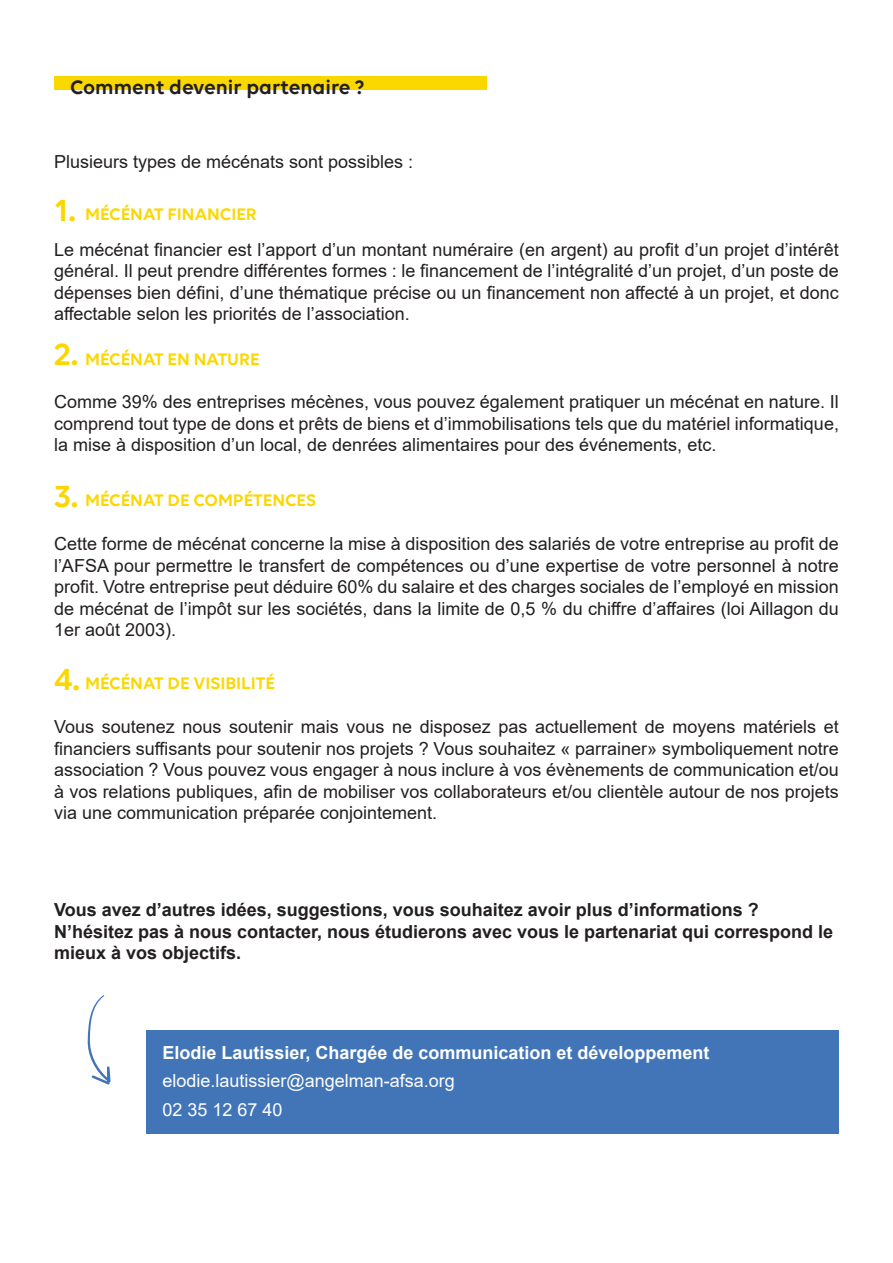
<style>
.page{position:relative;width:893px;height:1263px;background:#fff}
.page>*{position:absolute;margin:0;border:0;box-sizing:border-box;transform-origin:0 0}
.t1{font:600 33px "Volte";color:#fbd700}
.t2{font:600 21px "Volte";color:#231f20}
.t3{font:18px/21.6px "Arial";color:#231f20;text-align:justify}
.t4{font:700 18px/21.6px "Arial";color:#231f20}
.t5{font:600 18px "Volte";color:#fbd700}
.t6{font:700 18px "Arial";color:#fff}
.t7{font:18px "Arial";color:#fff}
</style>
<div class="page">
<div style="left:54px;top:76px;width:432px;height:13px;background:#fbd700"></div>
<div style="left:147px;top:1030px;width:692px;height:104px;background:#4275b8"></div>
<svg style="left:87px;top:995px;width:24px;height:90px"></svg>
<p class="t2" style="left:70px;top:74px;width:296px">Comment devenir partenaire ?</p>
<p class="t3" style="left:54px;top:151px;width:361px">Plusieurs types de mécénats sont possibles :</p>
<p class="t1" style="left:54px;top:191px;width:24px">1.</p>
<p class="t5" style="left:85px;top:204px;width:173px">MÉCÉNAT FINANCIER</p>
<p class="t3" style="left:54px;top:238px;width:786px">Le mécénat financier est l’apport d’un montant numéraire (en argent) au profit d’un projet d’intérêt général. Il peut prendre différentes formes : le financement de l’intégralité d’un projet, d’un poste de dépenses bien défini, d’une thématique précise ou un financement non affecté à un projet, et donc affectable selon les priorités de l’association.</p>
<p class="t1" style="left:54px;top:335px;width:26px">2.</p>
<p class="t5" style="left:85px;top:348px;width:176px">MÉCÉNAT EN NATURE</p>
<p class="t3" style="left:54px;top:391px;width:786px">Comme 39% des entreprises mécènes, vous pouvez également pratiquer un mécénat en nature. Il comprend tout type de dons et prêts de biens et d’immobilisations tels que du matériel informatique, la mise à disposition d’un local, de denrées alimentaires pour des événements, etc.</p>
<p class="t1" style="left:54px;top:477px;width:26px">3.</p>
<p class="t5" style="left:85px;top:490px;width:233px">MÉCÉNAT DE COMPÉTENCES</p>
<p class="t3" style="left:54px;top:533px;width:786px">Cette forme de mécénat concerne la mise à disposition des salariés de votre entreprise au profit de l’AFSA pour permettre le transfert de compétences ou d’une expertise de votre personnel à notre profit. Votre entreprise peut déduire 60% du salaire et des charges sociales de l’employé en mission de mécénat de l’impôt sur les sociétés, dans la limite de 0,5 % du chiffre d’affaires (loi Aillagon du 1er août 2003).</p>
<p class="t1" style="left:54px;top:660px;width:28px">4.</p>
<p class="t5" style="left:85px;top:673px;width:191px">MÉCÉNAT DE VISIBILITÉ</p>
<p class="t3" style="left:54px;top:716px;width:786px">Vous soutenez nous soutenir mais vous ne disposez pas actuellement de moyens matériels et financiers suffisants pour soutenir nos projets ? Vous souhaitez « parrainer» symboliquement notre association ? Vous pouvez vous engager à nous inclure à vos évènements de communication et/ou à vos relations publiques, afin de mobiliser vos collaborateurs et/ou clientèle autour de nos projets via une communication préparée conjointement.</p>
<p class="t4" style="left:54px;top:899px;width:781px">Vous avez d’autres idées, suggestions, vous souhaitez avoir plus d’informations ?<br>N’hésitez pas à nous contacter, nous étudierons avec vous le partenariat qui correspond le mieux à vos objectifs.</p>
<p class="t6" style="left:162px;top:1040px;width:549px">Elodie Lautissier, Chargée de communication et développement</p>
<p class="t7" style="left:162px;top:1068px;width:294px">elodie.lautissier@angelman-afsa.org</p>
<p class="t7" style="left:162px;top:1097px;width:122px">02 35 12 67 40</p>
</div>
